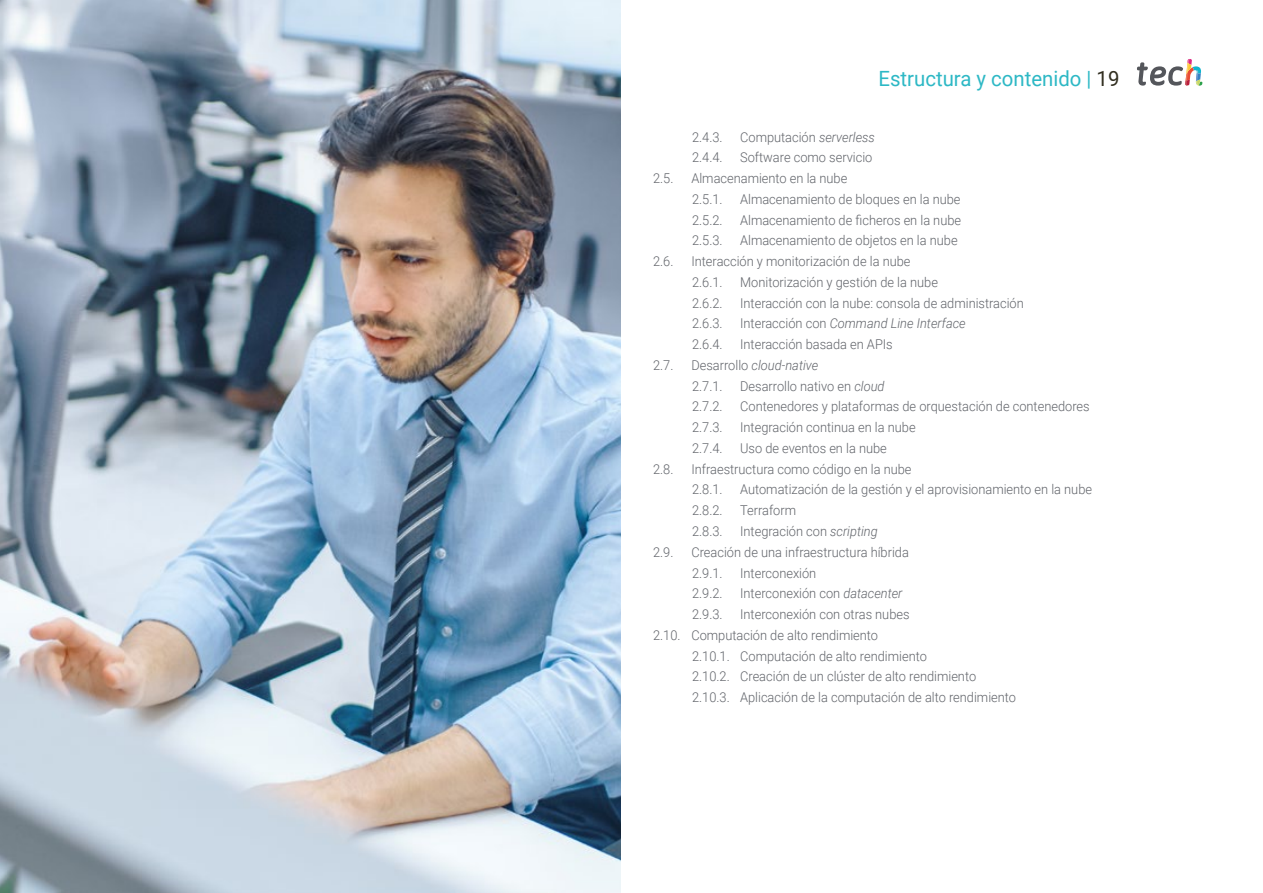
<style>
.page{position:relative;width:1263px;height:893px;background:#fff}
.page>*{position:absolute;margin:0;border:0;box-sizing:border-box;transform-origin:0 0}
.t1{font:21px "Roboto";color:#2db8c5}
.t2{font:300 13.5px/20.7px "Roboto";color:#61646a;scale:.95 1}
.t3{font:italic 300 13.5px "Roboto";color:#61646a;scale:.95 1}
.s1{color:#312e20}
.s2{font-style:italic}
.s3{font-style:normal}
</style>
<div class="page">
<svg style="left:1137px;top:59px;width:65px;height:27px"></svg>
<img style="left:0;top:0;width:621px;height:893px">
<h1 class="t1" style="left:878px;top:64px;width:242px">Estructura y contenido | <span class="s1">19</span></h1>
<p class="t2" style="left:692px;top:126px;width:34px">2.4.3.</p>
<p class="t2" style="left:740px;top:126px;width:143px">Computación <span class="s2">serverless</span></p>
<p class="t2" style="left:692px;top:147px;width:34px">2.4.4.</p>
<p class="t2" style="left:740px;top:147px;width:141px">Software como servicio</p>
<p class="t2" style="left:653px;top:168px;width:23px">2.5.</p>
<p class="t2" style="left:691px;top:168px;width:166px">Almacenamiento en la nube<br>2.5.1.</p>
<p class="t2" style="left:740px;top:188px;width:234px">Almacenamiento de bloques en la nube</p>
<p class="t2" style="left:692px;top:209px;width:34px">2.5.2.</p>
<p class="t2" style="left:740px;top:209px;width:234px">Almacenamiento de ficheros en la nube</p>
<p class="t2" style="left:692px;top:230px;width:34px">2.5.3.</p>
<p class="t2" style="left:740px;top:230px;width:230px">Almacenamiento de objetos en la nube</p>
<p class="t2" style="left:653px;top:251px;width:23px">2.6.</p>
<p class="t2" style="left:691px;top:251px;width:232px">Interacción y monitorización de la nube<br>2.6.1.</p>
<p class="t2" style="left:740px;top:271px;width:210px">Monitorización y gestión de la nube</p>
<p class="t2" style="left:692px;top:292px;width:34px">2.6.2.</p>
<p class="t2" style="left:740px;top:292px;width:300px">Interacción con la nube: consola de administración</p>
<p class="t2" style="left:692px;top:313px;width:34px">2.6.3.</p>
<p class="t3" style="left:740px;top:314px;width:239px"><span class="s3">Interacción con</span> Command Line Interface</p>
<p class="t2" style="left:692px;top:334px;width:34px">2.6.4.</p>
<p class="t2" style="left:740px;top:334px;width:162px">Interacción basada en APIs</p>
<p class="t2" style="left:653px;top:354px;width:23px">2.7.</p>
<p class="t2" style="left:691px;top:354px;width:135px">Desarrollo <span class="s2">cloud-native<br></span>2.7.1.</p>
<p class="t2" style="left:740px;top:375px;width:154px">Desarrollo nativo en <span class="s2">cloud</span></p>
<p class="t2" style="left:692px;top:396px;width:34px">2.7.2.</p>
<p class="t2" style="left:740px;top:396px;width:369px">Contenedores y plataformas de orquestación de contenedores</p>
<p class="t2" style="left:692px;top:417px;width:34px">2.7.3.</p>
<p class="t2" style="left:740px;top:417px;width:186px">Integración continua en la nube</p>
<p class="t2" style="left:692px;top:437px;width:34px">2.7.4.</p>
<p class="t2" style="left:740px;top:437px;width:156px">Uso de eventos en la nube</p>
<p class="t2" style="left:653px;top:458px;width:23px">2.8.</p>
<p class="t2" style="left:691px;top:458px;width:233px">Infraestructura como código en la nube<br>2.8.1.</p>
<p class="t2" style="left:740px;top:479px;width:372px">Automatización de la gestión y el aprovisionamiento en la nube</p>
<p class="t2" style="left:692px;top:500px;width:34px">2.8.2.</p>
<p class="t2" style="left:740px;top:500px;width:60px">Terraform</p>
<p class="t2" style="left:692px;top:520px;width:34px">2.8.3.</p>
<p class="t2" style="left:740px;top:520px;width:146px">Integración con <span class="s2">scripting</span></p>
<p class="t2" style="left:653px;top:541px;width:23px">2.9.</p>
<p class="t2" style="left:691px;top:541px;width:230px">Creación de una infraestructura híbrida<br>2.9.1.</p>
<p class="t2" style="left:740px;top:562px;width:82px">Interconexión</p>
<p class="t2" style="left:692px;top:583px;width:34px">2.9.2.</p>
<p class="t2" style="left:740px;top:583px;width:172px">Interconexión con <span class="s2">datacenter</span></p>
<p class="t2" style="left:692px;top:603px;width:34px">2.9.3.</p>
<p class="t2" style="left:653px;top:603px;width:271px;text-indent:87px">Interconexión con otras nubes<br>2.10. Computación de alto rendimiento</p>
<p class="t2" style="left:692px;top:645px;width:342px">2.10.1. Computación de alto rendimiento<br>2.10.2. Creación de un clúster de alto rendimiento<br>2.10.3. Aplicación de la computación de alto rendimiento</p>
</div>
